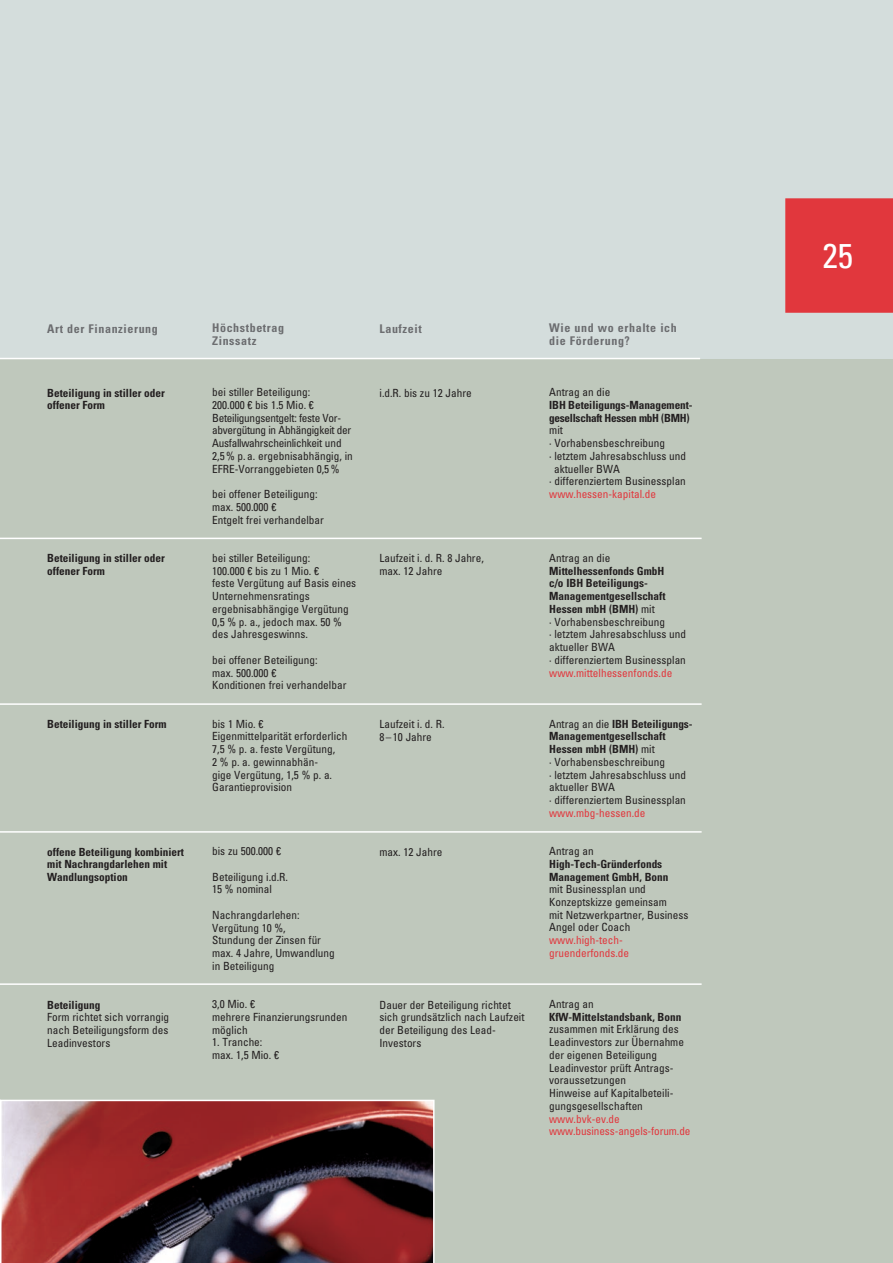
<style>
.page{position:relative;width:893px;height:1263px;background:#fff}
.page>*{position:absolute;margin:0;border:0;box-sizing:border-box;transform-origin:0 0}
.t1{font:condensed 34.5px "Univers LT";color:#fff}
.t2{font:700 condensed 12px/12.8px "Univers LT";letter-spacing:.05em;color:#6c6d70}
.t3{font:condensed 11.25px/12.8px "Univers LT";color:#231f20}
.t4{font:700 condensed 11.25px/12.8px "Univers LT";color:#231f20}
.t5{font:condensed 11.25px/12.8px "Univers LT";letter-spacing:-.025em;color:#231f20}
.t6{font:condensed 11.25px/12.8px "Univers LT";color:#e1373d}
.s1{font-weight:700}
</style>
<div class="page">
<div style="left:0;top:358px;width:893px;height:905px;background:#bfc8bc"></div>
<div style="left:0;top:0;width:893px;height:358px;background:#d4dddc"></div>
<hr style="left:0;top:358px;width:700px;height:1px;background:#fff">
<hr style="left:0;top:538px;width:702px;height:1px;background:#fff">
<hr style="left:0;top:703px;width:702px;height:2px;background:#fff">
<hr style="left:0;top:831px;width:702px;height:2px;background:#fff">
<hr style="left:0;top:983px;width:702px;height:2px;background:#fff">
<div style="left:785px;top:198px;width:108px;height:115px;background:#e1373d"></div>
<svg style="left:1px;top:1100px;width:434px;height:163px;background:#753639"></svg>
<svg style="left:0;top:1100px;width:1px;height:163px"></svg>
<h1 class="t1" style="left:823px;top:233px;width:32px">25</h1>
<p class="t2" style="left:47px;top:322px;width:112px">Art der Finanzierung</p>
<p class="t2" style="left:212px;top:322px;width:73px">Höchstbetrag<br>Zinssatz</p>
<p class="t2" style="left:379px;top:322px;width:44px">Laufzeit</p>
<p class="t2" style="left:549px;top:322px;width:129px">Wie und wo erhalte ich die Förderung?</p>
<p class="t4" style="left:47px;top:386px;width:119px">Beteiligung in stiller oder offener Form</p>
<p class="t4" style="left:47px;top:552px;width:119px">Beteiligung in stiller oder offener Form</p>
<p class="t4" style="left:47px;top:718px;width:121px">Beteiligung in stiller Form</p>
<p class="t4" style="left:47px;top:845px;width:138px">offene Beteiligung kombiniert mit Nachrangdarlehen mit<br>Wandlungsoption</p>
<p class="t4" style="left:47px;top:998px;width:55px">Beteiligung</p>
<p class="t3" style="left:47px;top:1011px;width:123px;text-align:justify">Form richtet sich vorrangig nach Beteiligungsform des Leadinvestors</p>
<p class="t5" style="left:212px;top:385px;width:142px">bei stiller Beteiligung:<br>200.000 € bis 1.5 Mio. €<br>Beteiligungsentgelt: feste Vor&shy;abvergütung in Abhängigkeit der<br>Ausfallwahrscheinlichkeit und<br>2,5% p. a. ergebnisabhängig, in<br>EFRE-Vorranggebieten 0,5%</p>
<p class="t3" style="left:212px;top:487px;width:113px">bei offener Beteiligung: max. 500.000 €<br>Entgelt frei verhandelbar</p>
<p class="t3" style="left:212px;top:551px;width:146px">bei stiller Beteiligung:<br>100.000 € bis zu 1 Mio. €<br>feste Vergütung auf Basis eines<br>Unternehmensratings ergebnisabhängige Vergütung<br>0,5 % p. a., jedoch max. 50 % des Jahresgeswinns.</p>
<p class="t3" style="left:212px;top:653px;width:136px">bei offener Beteiligung:<br>max. 500.000 €<br>Konditionen frei verhandelbar</p>
<p class="t3" style="left:212px;top:717px;width:137px">bis 1 Mio. €<br>Eigenmittelparität erforderlich<br>7,5 % p. a. feste Vergütung,<br>2 % p. a. gewinnabhän-<br>gige Vergütung, 1,5 % p. a.<br>Garantieprovision</p>
<p class="t3" style="left:212px;top:844px;width:70px">bis zu 500.000 €</p>
<p class="t3" style="left:212px;top:870px;width:77px">Beteiligung i.d.R.<br>15 % nominal</p>
<p class="t3" style="left:212px;top:908px;width:124px">Nachrangdarlehen:<br>Vergütung 10 %,<br>Stundung der Zinsen für max. 4 Jahre, Umwandlung in Beteiligung</p>
<p class="t3" style="left:212px;top:997px;width:137px">3,0 Mio. €<br>mehrere Finanzierungsrunden möglich</p>
<p class="t3" style="left:212px;top:1036px;width:68px">1. Tranche: max. 1,5 Mio. €</p>
<p class="t3" style="left:379px;top:386px;width:94px">i.d.R. bis zu 12 Jahre</p>
<p class="t3" style="left:379px;top:552px;width:106px">Laufzeit i. d. R. 8 Jahre, max. 12 Jahre</p>
<p class="t3" style="left:379px;top:717px;width:67px">Laufzeit i. d. R.<br>8 – 10 Jahre</p>
<p class="t3" style="left:379px;top:845px;width:64px">max. 12 Jahre</p>
<p class="t3" style="left:379px;top:998px;width:147px">Dauer der Beteiligung richtet sich grundsätzlich nach Laufzeit der Beteiligung des Lead-<br>Investors</p>
<p class="t3" style="left:549px;top:385px;width:63px">Antrag an die</p>
<p class="t4" style="left:549px;top:398px;width:144px">IBH Beteiligungs-Management&shy;gesellschaft Hessen mbH (BMH)</p>
<p class="t3" style="left:549px;top:424px;width:15px">mit</p>
<p class="t3" style="left:549px;top:436px;width:117px">· Vorhabensbeschreibung</p>
<p class="t3" style="left:549px;top:449px;width:138px">· letztem Jahresabschluss und</p>
<p class="t3" style="left:554px;top:462px;width:67px">aktueller BWA</p>
<p class="t3" style="left:549px;top:475px;width:138px">· differenziertem Businessplan</p>
<p class="t6" style="left:549px;top:487px;width:108px">www.hessen-kapital.de</p>
<p class="t3" style="left:549px;top:551px;width:63px">Antrag an die</p>
<p class="t3" style="left:549px;top:564px;width:138px"><span class="s1">Mittelhessenfonds GmbH<br>c/o IBH Beteiligungs-<br>Managementgesellschaft<br>Hessen mbH (BMH)</span> mit<br>· Vorhabensbeschreibung<br>· letztem Jahresabschluss und aktueller BWA<br>· differenziertem Businessplan</p>
<p class="t6" style="left:549px;top:666px;width:125px">www.mittelhessenfonds.de</p>
<p class="t3" style="left:549px;top:717px;width:144px">Antrag an die <span class="s1">IBH Beteiligungs-<br>Managementgesellschaft<br>Hessen mbH (BMH)</span> mit<br>· Vorhabensbeschreibung<br>· letztem Jahresabschluss und aktueller BWA<br>· differenziertem Businessplan</p>
<p class="t6" style="left:549px;top:806px;width:98px">www.mbg-hessen.de</p>
<p class="t3" style="left:549px;top:844px;width:46px">Antrag an</p>
<p class="t4" style="left:549px;top:857px;width:121px">High-Tech-Gründerfonds<br>Management GmbH, Bonn</p>
<p class="t3" style="left:549px;top:883px;width:141px">mit Businessplan und<br>Konzeptskizze gemeinsam<br>mit Netzwerkpartner, Business<br>Angel oder Coach</p>
<p class="t6" style="left:549px;top:934px;width:81px">www.high-tech&shy;gruenderfonds.de</p>
<p class="t3" style="left:549px;top:997px;width:46px">Antrag an</p>
<p class="t4" style="left:549px;top:1010px;width:134px">KfW-Mittelstandsbank, Bonn</p>
<p class="t3" style="left:549px;top:1023px;width:136px">zusammen mit Erklärung des<br>Leadinvestors zur Übernahme der eigenen Beteiligung<br>Leadinvestor prüft Antrags&shy;voraussetzungen<br>Hinweise auf Kapitalbeteili&shy;gungsgesellschaften</p>
<p class="t6" style="left:549px;top:1112px;width:143px">www.bvk-ev.de www.business-angels-forum.de</p>
</div>
